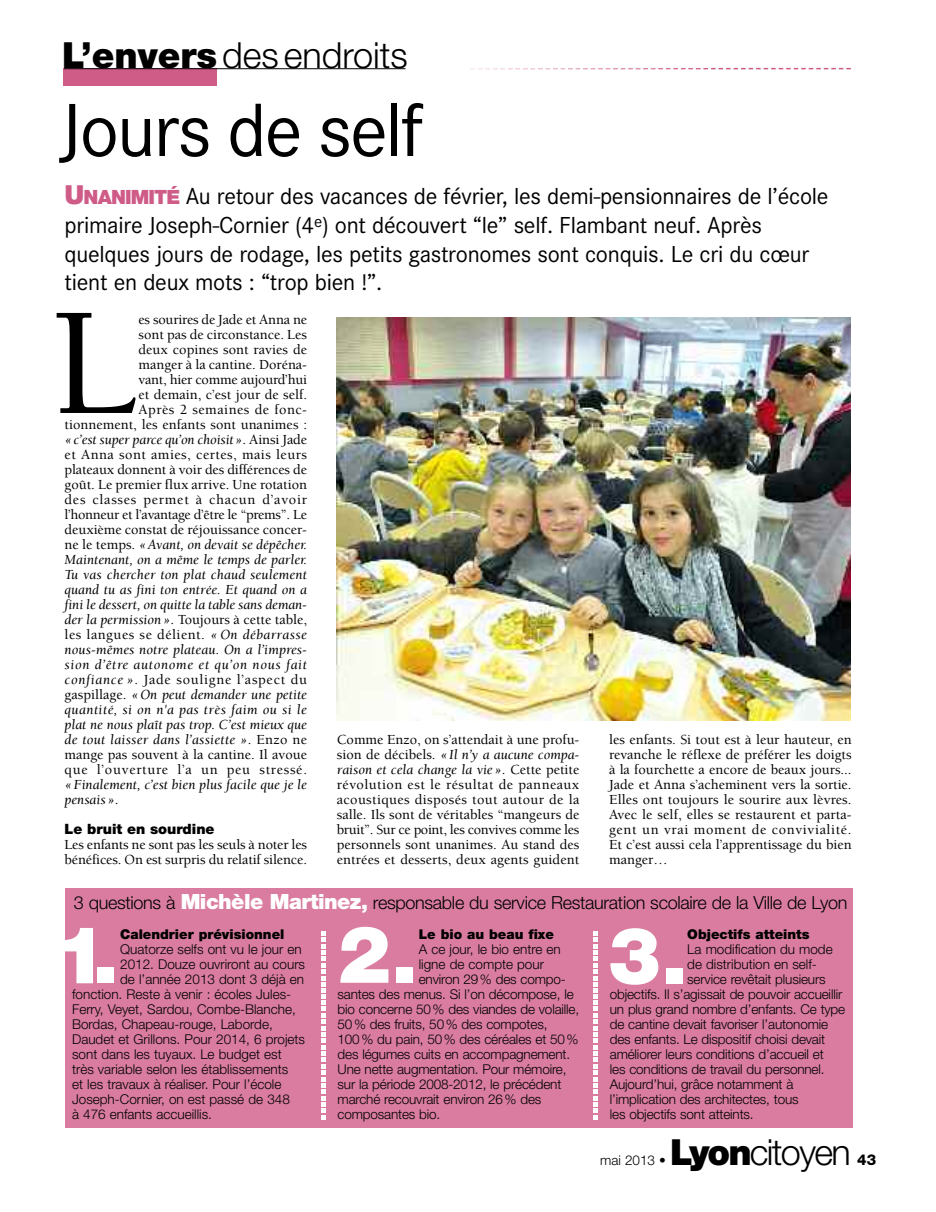
<style>
.page{position:relative;width:936px;height:1212px;background:#fff}
.page>*{position:absolute;margin:0;border:0;box-sizing:border-box;transform-origin:0 0}
.t1{font:500 157.5px "Berkeley";color:#000;scale:.95 1}
.t2{font:900 79.5px "Helvetica Neue";color:#fff}
.t3{font:78px "Corporate S";letter-spacing:-.025em;color:#000}
.t4{font:300 36px "Helvetica Neue";color:#000}
.t5{font:300 36px "Helvetica Neue";letter-spacing:-.045em;color:#000}
.t6{font:24px/28.8px "Corporate S";letter-spacing:-.01em;color:#000}
.t7{font:300 18px "Helvetica Neue";letter-spacing:-.015em;color:#000}
.t8{font:800 15px "Helvetica Neue";color:#000}
.t9{font:500 14.25px/15px "Berkeley";color:#000;text-align:justify}
.t10{font:italic 14.25px/15px "Berkeley";color:#000}
.t11{font:900 14.25px "Helvetica Neue";color:#000}
.t12{font:300 13.5px "Helvetica Neue";letter-spacing:-.01em;color:#000}
.t13{font:900 13.5px "Helvetica Neue";color:#000}
.s1{font-weight:900}
.s2{font-family:"Helvetica Neue";font-weight:900;font-size:26.25px;color:#cf5b87}
.s3{font-family:"Helvetica Neue";font-weight:900;font-size:19.65px;color:#cf5b87}
.s4{font-weight:400;font-style:italic}
.s5{font-weight:500;font-style:normal}
.s6{font-weight:900;font-size:21px;color:#fff}
</style>
<div class="page">
<div style="left:65px;top:888px;width:787px;height:239px;background:#d97c9f"></div>
<svg style="left:321px;top:931px;width:4px;height:188px"></svg>
<svg style="left:593px;top:931px;width:4px;height:188px"></svg>
<img style="left:337px;top:317px;width:513px;height:404px">
<div style="left:64px;top:69px;width:153px;height:17px;background:#cf5b87"></div>
<hr style="left:64px;top:68px;width:341px;height:1px;background:#000">
<svg style="left:712px;top:68px;width:138px;height:1px"></svg>
<img style="left:471px;top:69px;width:241px;height:1px">
<img style="left:470px;top:68px;width:242px;height:1px">
<h3 class="t4" style="left:62px;top:43px;width:347px"><span class="s1">L’envers</span>des endroits</h3>
<h3 class="t3" style="left:59px;top:83px;width:365px">Jours de self</h3>
<p class="t6" style="left:65px;top:181px;width:765px"><span class="s2">U</span><span class="s3">NANIMITÉ</span> Au retour des vacances de février, les demi-pensionnaires de l’école primaire Joseph-Cornier (4<sup>e</sup>) ont découvert “le” self. Flambant neuf. Après quelques jours de rodage, les petits gastronomes sont conquis. Le cri du cœur tient en deux mots : “trop bien !”.</p>
<h1 class="t1" style="left:53px;top:302px;width:89px">L</h1>
<p class="t9" style="left:65px;top:313px;width:244px;text-align:right">es sourires de Jade et Anna ne<br>sont pas de circonstance. Les<br>deux copines sont ravies de<br>manger à la cantine. Doréna-<br>vant, hier comme aujourd’hui<br>et demain, c’est jour de self.<br>Après 2 semaines de fonc&shy;tionnement, les enfants sont unanimes : <span class="s4">«c’est super parce qu’on choisit»</span>. Ainsi Jade et Anna sont amies, certes, mais leurs plateaux donnent à voir des différences de goût. Le premier flux arrive. Une rotation des classes permet à chacun d’avoir l’honneur et l’avantage d’être le “prems”. Le deuxième constat de réjouissance concer&shy;ne le temps. <span class="s4">«Avant, on devait se dépêcher.<br>Maintenant, on a même le temps de parler.<br>Tu vas chercher ton plat chaud seulement quand tu as fini ton entrée. Et quand on a fini le dessert, on quitte la table sans deman&shy;der la permission»</span>. Toujours à cette table, les langues se délient. <span class="s4">« On débarrasse nous-mêmes notre plateau. On a l’impres&shy;sion d’être autonome et qu’on nous fait confiance »</span>. Jade souligne l’aspect du gaspillage. <span class="s4">«On peut demander une petite quantité, si on n'a pas très faim ou si le plat ne nous plaît pas trop. C’est mieux que de tout laisser dans l’assiette »</span>. Enzo ne mange pas souvent à la cantine. Il avoue que l’ouverture l’a un peu stressé.</p>
<p class="t10" style="left:65px;top:778px;width:244px">«Finalement, c’est bien plus facile que je le pensais»<span class="s5">.</span></p>
<p class="t11" style="left:65px;top:824px;width:151px">Le bruit en sourdine</p>
<p class="t9" style="left:65px;top:838px;width:244px">Les enfants ne sont pas les seuls à noter les bénéfices. On est surpris du relatif silence.</p>
<p class="t9" style="left:337px;top:733px;width:244px">Comme Enzo, on s’attendait à une profu&shy;sion de décibels. <span class="s4">«Il n’y a aucune compa&shy;raison et cela change la vie»</span>. Cette petite révolution est le résultat de panneaux acoustiques disposés tout autour de la salle. Ils sont de véritables “mangeurs de bruit”. Sur ce point, les convives comme les personnels sont unanimes. Au stand des entrées et desserts, deux agents guident</p>
<p class="t9" style="left:609px;top:733px;width:244px">les enfants. Si tout est à leur hauteur, en revanche le réflexe de préférer les doigts à la fourchette a encore de beaux jours...<br>Jade et Anna s’acheminent vers la sortie.<br>Elles ont toujours le sourire aux lèvres.<br>Avec le self, elles se restaurent et parta&shy;gent un vrai moment de convivialité.<br>Et c’est aussi cela l’apprentissage du bien manger…</p>
<p class="t7" style="left:74px;top:896px;width:775px">3 questions à <span class="s6">Michèle Martinez,</span> responsable du service Restauration scolaire de la Ville de Lyon</p>
<h2 class="t2" style="left:337px;top:927px;width:351px">2. 3.</h2>
<h2 class="t2" style="left:54px;top:926px;width:66px">1.</h2>
<p class="t13" style="left:687px;top:929px;width:124px">Objectifs atteints</p>
<p class="t13" style="left:120px;top:929px;width:166px">Calendrier prévisionnel</p>
<p class="t12" style="left:120px;top:944px;width:183px">Quatorze selfs ont vu le jour en</p>
<p class="t12" style="left:120px;top:959px;width:186px">2012. Douze ouvriront au cours</p>
<p class="t12" style="left:120px;top:974px;width:185px">de l’année 2013 dont 3 déjà en</p>
<p class="t12" style="left:72px;top:989px;width:220px">fonction. Reste à venir : écoles Jules-</p>
<p class="t12" style="left:72px;top:1004px;width:225px">Ferry, Veyet, Sardou, Combe-Blanche,</p>
<p class="t12" style="left:72px;top:1019px;width:202px">Bordas, Chapeau-rouge, Laborde,</p>
<p class="t12" style="left:72px;top:1034px;width:234px">Daudet et Grillons. Pour 2014, 6 projets</p>
<p class="t12" style="left:72px;top:1049px;width:211px">sont dans les tuyaux. Le budget est</p>
<p class="t12" style="left:72px;top:1064px;width:217px">très variable selon les établissements</p>
<p class="t12" style="left:72px;top:1079px;width:211px">et les travaux à réaliser. Pour l’école</p>
<p class="t12" style="left:72px;top:1094px;width:219px">Joseph-Cornier, on est passé de 348</p>
<p class="t12" style="left:72px;top:1109px;width:141px">à 476 enfants accueillis.</p>
<p class="t13" style="left:419px;top:929px;width:137px">Le bio au beau fixe</p>
<p class="t12" style="left:419px;top:944px;width:144px">A ce jour, le bio entre en</p>
<p class="t12" style="left:419px;top:959px;width:127px">ligne de compte pour</p>
<p class="t12" style="left:419px;top:974px;width:148px">environ 29% des compo-</p>
<p class="t12" style="left:337px;top:989px;width:238px">santes des menus. Si l’on décompose, le</p>
<p class="t12" style="left:337px;top:1004px;width:243px">bio concerne 50% des viandes de volaille,</p>
<p class="t12" style="left:337px;top:1019px;width:211px">50% des fruits, 50% des compotes,</p>
<p class="t12" style="left:337px;top:1034px;width:242px">100% du pain, 50% des céréales et 50%</p>
<p class="t12" style="left:337px;top:1049px;width:234px">des légumes cuits en accompagnement.</p>
<p class="t12" style="left:337px;top:1064px;width:230px">Une nette augmentation. Pour mémoire,</p>
<p class="t12" style="left:337px;top:1079px;width:225px">sur la période 2008-2012, le précédent</p>
<p class="t12" style="left:337px;top:1094px;width:205px">marché recouvrait environ 26% des</p>
<p class="t12" style="left:337px;top:1109px;width:104px">composantes bio.</p>
<p class="t12" style="left:687px;top:944px;width:147px">La modification du mode</p>
<p class="t12" style="left:687px;top:959px;width:131px">de distribution en self-</p>
<p class="t12" style="left:687px;top:974px;width:140px">service revêtait plusieurs</p>
<p class="t12" style="left:609px;top:989px;width:234px">objectifs. Il s’agissait de pouvoir accueillir</p>
<p class="t12" style="left:609px;top:1004px;width:237px">un plus grand nombre d’enfants. Ce type</p>
<p class="t12" style="left:609px;top:1019px;width:220px">de cantine devait favoriser l’autonomie</p>
<p class="t12" style="left:609px;top:1034px;width:217px">des enfants. Le dispositif choisi devait</p>
<p class="t12" style="left:609px;top:1049px;width:215px">améliorer leurs conditions d’accueil et</p>
<p class="t12" style="left:609px;top:1064px;width:216px">les conditions de travail du personnel.</p>
<p class="t12" style="left:609px;top:1079px;width:185px">Aujourd’hui, grâce notamment à</p>
<p class="t12" style="left:609px;top:1094px;width:190px">l’implication des architectes, tous</p>
<p class="t12" style="left:609px;top:1109px;width:145px">les objectifs sont atteints.</p>
<h3 class="t5" style="left:670px;top:1140px;width:182px"><span class="s1">Lyon</span>citoyen</h3>
<p class="t12" style="left:600px;top:1152px;width:67px">mai 2013 •</p>
<p class="t8" style="left:857px;top:1155px;width:20px">43</p>
</div>
